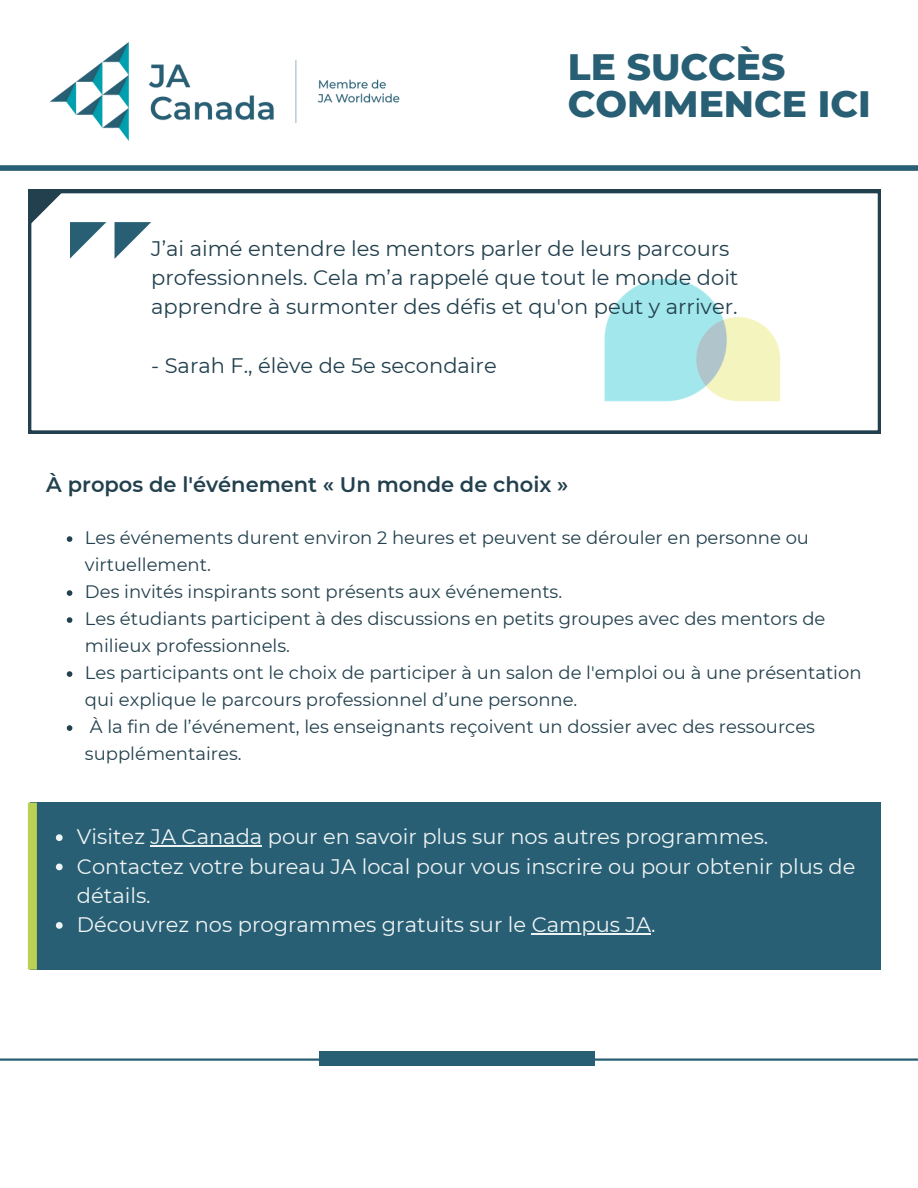
<style>
.page{position:relative;width:918px;height:1188px;background:#fff}
.page>*{position:absolute;margin:0;border:0;box-sizing:border-box;transform-origin:0 0}
.t1{font:800 37.5px/37.2px "Montserrat";color:#285f74}
.t2{font:21px/29.2px "Montserrat";color:#22404d}
.t3{font:21px/29.2px "Montserrat";color:#eef3f4}
.t4{font:600 21px "Montserrat";color:#22404d}
.t5{font:18px/27px "Montserrat";color:#22404d}
</style>
<div class="page">
<div style="left:0;top:165px;width:918px;height:6px;background:#285f74"></div>
<svg style="left:28px;top:190px;width:853px;height:244px"></svg>
<img style="left:542px;top:190px;width:308px;height:244px">
<svg style="left:115px;top:222px;width:36px;height:37px"></svg>
<svg style="left:28px;top:190px;width:78px;height:69px"></svg>
<svg style="left:67px;top:536px;width:5px;height:6px"></svg>
<svg style="left:67px;top:590px;width:5px;height:6px"></svg>
<svg style="left:67px;top:617px;width:5px;height:6px"></svg>
<svg style="left:67px;top:671px;width:5px;height:6px"></svg>
<svg style="left:67px;top:725px;width:5px;height:6px"></svg>
<div style="left:30px;top:803px;width:851px;height:167px;background:#285f74"></div>
<div style="left:28px;top:803px;width:9px;height:167px;background:#bbd153"></div>
<hr style="left:0;top:1058px;width:918px;height:3px;background:#285f74">
<div style="left:320px;top:1051px;width:275px;height:15px;background:#285f74"></div>
<img style="left:0;top:42px;width:449px;height:129px">
<svg style="left:56px;top:834px;width:7px;height:7px"></svg>
<hr style="left:151px;top:846px;width:111px;height:1px;background:#eef3f4">
<svg style="left:56px;top:864px;width:7px;height:6px"></svg>
<svg style="left:56px;top:922px;width:7px;height:7px"></svg>
<hr style="left:532px;top:933px;width:119px;height:1px;background:#eef3f4">
<p class="t1" style="left:568px;top:48px;width:305px">LE SUCCÈS<br>COMMENCE ICI</p>
<h3 class="t2" style="left:151px;top:233px;width:589px">J’ai aimé entendre les mentors parler de leurs parcours professionnels. Cela m’a rappelé que tout le monde doit apprendre à surmonter des défis et qu'on peut y arriver.</h3>
<h2 class="t2" style="left:151px;top:350px;width:347px">- Sarah F., élève de 5e secondaire</h2>
<p class="t4" style="left:46px;top:471px;width:524px">À propos de l'événement « Un monde de choix »</p>
<p class="t5" style="left:85px;top:524px;width:726px">Les événements durent environ 2 heures et peuvent se dérouler en personne ou virtuellement.</p>
<h1 class="t5" style="left:85px;top:578px;width:479px">Des invités inspirants sont présents aux événements.</h1>
<p class="t5" style="left:85px;top:605px;width:742px">Les étudiants participent à des discussions en petits groupes avec des mentors de milieux professionnels.</p>
<p class="t5" style="left:85px;top:659px;width:778px">Les participants ont le choix de participer à un salon de l'emploi ou à une présentation qui explique le parcours professionnel d’une personne.</p>
<h3 class="t5" style="left:85px;top:713px;width:732px">À la fin de l’événement, les enseignants reçoivent un dossier avec des ressources supplémentaires.</h3>
<p class="t3" style="left:77px;top:822px;width:693px">Visitez JA Canada pour en savoir plus sur nos autres programmes.</p>
<p class="t3" style="left:77px;top:852px;width:780px">Contactez votre bureau JA local pour vous inscrire ou pour obtenir plus de détails.</p>
<p class="t3" style="left:77px;top:910px;width:580px">Découvrez nos programmes gratuits sur le Campus JA.</p>
</div>
